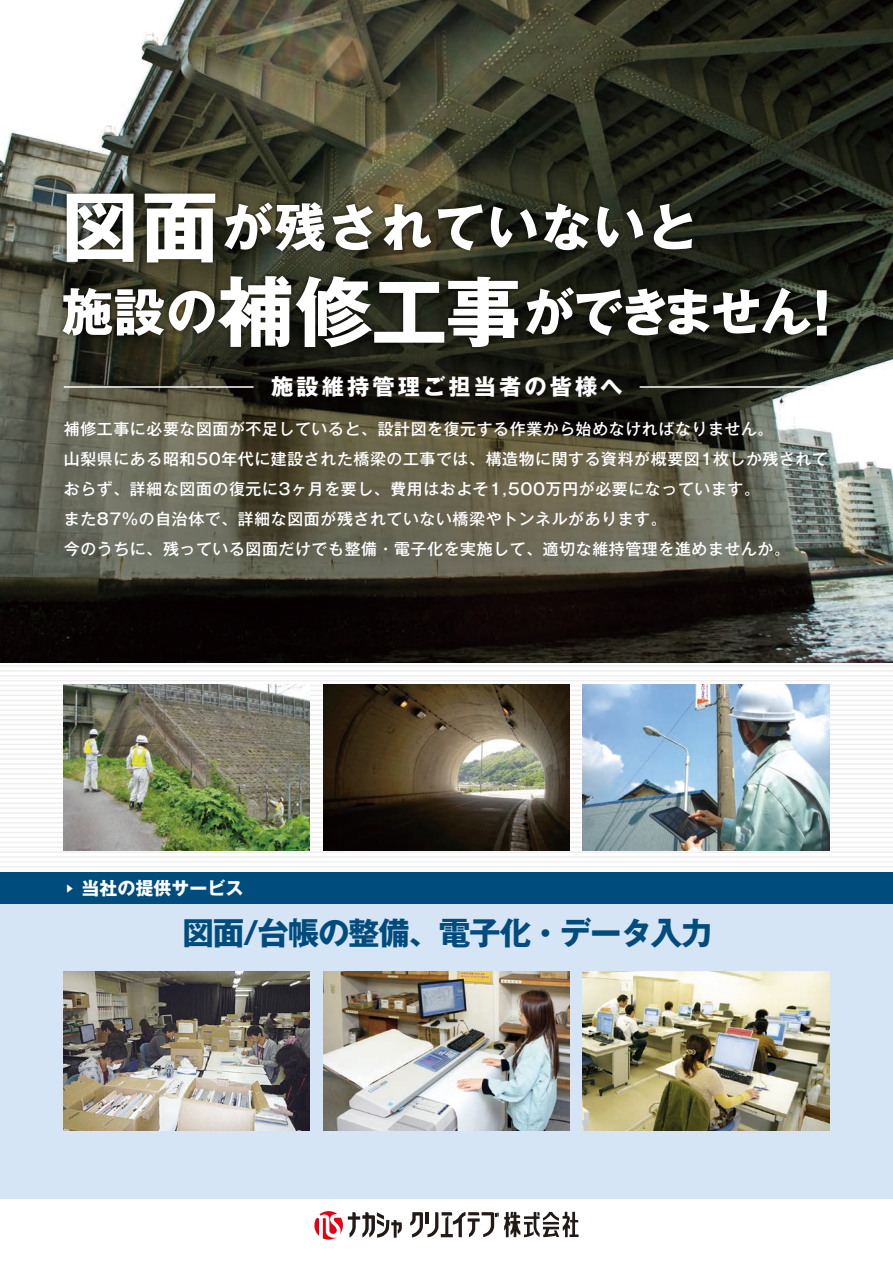
<style>
.page{position:relative;width:893px;height:1263px;background:#fff}
.page>*{position:absolute;margin:0;border:0;box-sizing:border-box;transform-origin:0 0}
.t1{font:700 51.15px/84.8px "Gothic MB101 Pr 6 N";letter-spacing:.04em;color:#fff}
.t2{font:700 31.5px "Gothic MB101 Pr 6 N";letter-spacing:-.04em;color:#004c7d}
.t3{font:700 22.2px "Gothic MB101 Pr 6 N";letter-spacing:.14em;color:#fff}
.t4{font:700 18px "Gothic MB101 Pr 6 N";color:#fff}
.t5{font:500 15.9px/30px "Gothic MB101 Pr 6 N";letter-spacing:.04em;color:#fff}
.s1{font-size:76.8px}
.s2{font-size:57.45px}
</style>
<div class="page">
<hr style="left:0;top:665px;width:893px;height:2px;background:#efeff0">
<hr style="left:0;top:670px;width:893px;height:2px;background:#efeff0">
<hr style="left:0;top:675px;width:893px;height:1px;background:#efeff0">
<hr style="left:0;top:680px;width:893px;height:1px;background:#efeff0">
<hr style="left:0;top:685px;width:893px;height:1px;background:#efeff0">
<hr style="left:0;top:690px;width:893px;height:1px;background:#efeff0">
<hr style="left:0;top:695px;width:893px;height:1px;background:#efeff0">
<hr style="left:0;top:699px;width:893px;height:2px;background:#efeff0">
<hr style="left:0;top:704px;width:893px;height:2px;background:#efeff0">
<hr style="left:0;top:709px;width:893px;height:2px;background:#efeff0">
<hr style="left:0;top:714px;width:893px;height:2px;background:#efeff0">
<hr style="left:0;top:719px;width:893px;height:2px;background:#efeff0">
<hr style="left:0;top:724px;width:893px;height:1px;background:#efeff0">
<hr style="left:0;top:729px;width:893px;height:1px;background:#efeff0">
<hr style="left:0;top:734px;width:893px;height:1px;background:#efeff0">
<hr style="left:0;top:739px;width:893px;height:1px;background:#efeff0">
<hr style="left:0;top:744px;width:893px;height:1px;background:#efeff0">
<hr style="left:0;top:748px;width:893px;height:2px;background:#efeff0">
<hr style="left:0;top:753px;width:893px;height:2px;background:#efeff0">
<hr style="left:0;top:758px;width:893px;height:2px;background:#efeff0">
<hr style="left:0;top:763px;width:893px;height:2px;background:#efeff0">
<hr style="left:0;top:768px;width:893px;height:2px;background:#efeff0">
<hr style="left:0;top:773px;width:893px;height:1px;background:#efeff0">
<hr style="left:0;top:778px;width:893px;height:1px;background:#efeff0">
<hr style="left:0;top:783px;width:893px;height:1px;background:#efeff0">
<hr style="left:0;top:788px;width:893px;height:1px;background:#efeff0">
<hr style="left:0;top:793px;width:893px;height:1px;background:#efeff0">
<hr style="left:0;top:797px;width:893px;height:2px;background:#efeff0">
<hr style="left:0;top:802px;width:893px;height:2px;background:#efeff0">
<hr style="left:0;top:807px;width:893px;height:2px;background:#efeff0">
<hr style="left:0;top:812px;width:893px;height:2px;background:#efeff0">
<hr style="left:0;top:817px;width:893px;height:2px;background:#efeff0">
<hr style="left:0;top:822px;width:893px;height:1px;background:#efeff0">
<hr style="left:0;top:827px;width:893px;height:1px;background:#efeff0">
<hr style="left:0;top:832px;width:893px;height:1px;background:#efeff0">
<hr style="left:0;top:837px;width:893px;height:1px;background:#efeff0">
<hr style="left:0;top:842px;width:893px;height:1px;background:#efeff0">
<hr style="left:0;top:846px;width:893px;height:2px;background:#efeff0">
<hr style="left:0;top:851px;width:893px;height:2px;background:#efeff0">
<hr style="left:0;top:856px;width:893px;height:2px;background:#efeff0">
<hr style="left:0;top:861px;width:893px;height:2px;background:#efeff0">
<hr style="left:0;top:866px;width:893px;height:1px;background:#efeff0">
<div style="left:0;top:888px;width:893px;height:310px;background:#d6e5f6"></div>
<div style="left:0;top:872px;width:893px;height:32px;background:#004c7d"></div>
<img style="left:64px;top:684px;width:246px;height:166px">
<img style="left:323px;top:684px;width:246px;height:166px">
<img style="left:583px;top:684px;width:246px;height:166px">
<img style="left:64px;top:971px;width:246px;height:159px">
<img style="left:323px;top:971px;width:246px;height:159px">
<img style="left:0;top:0;width:893px;height:662px">
<img style="left:583px;top:971px;width:246px;height:159px">
<img style="left:55px;top:182px;width:801px;height:198px">
<hr style="left:640px;top:386px;width:189px;height:2px;background:#fff">
<hr style="left:64px;top:386px;width:189px;height:2px;background:#fff">
<svg style="left:314px;top:1211px;width:88px;height:28px"></svg>
<svg style="left:410px;top:1212px;width:169px;height:25px"></svg>
<p class="t1" style="left:62px;top:183px;width:790px"><span class="s1">図面</span>が残されていないと<br>施設の<span class="s1">補修工事</span>ができません<span class="s2">！</span></p>
<p class="t3" style="left:271px;top:368px;width:353px">施設維持管理ご担当者の皆様へ</p>
<p class="t5" style="left:64px;top:413px;width:766px">補修工事に必要な図面が不足していると、設計図を復元する作業から始めなければなりません。<br>山梨県にある昭和50年代に建設された橋梁の工事では、構造物に関する資料が概要図1枚しか残されておらず、詳細な図面の復元に3ヶ月を要し、費用はおよそ1,500万円が必要になっています。<br>また87％の自治体で、詳細な図面が残されていない橋梁やトンネルがあります。<br>今のうちに、残っている図面だけでも整備・電子化を実施して、適切な維持管理を進めませんか。</p>
<p class="t4" style="left:65px;top:873px;width:180px"><sup>▶</sup> 当社の提供サービス</p>
<p class="t2" style="left:183px;top:907px;width:531px">図面/台帳の整備、電子化・データ入力</p>
</div>
